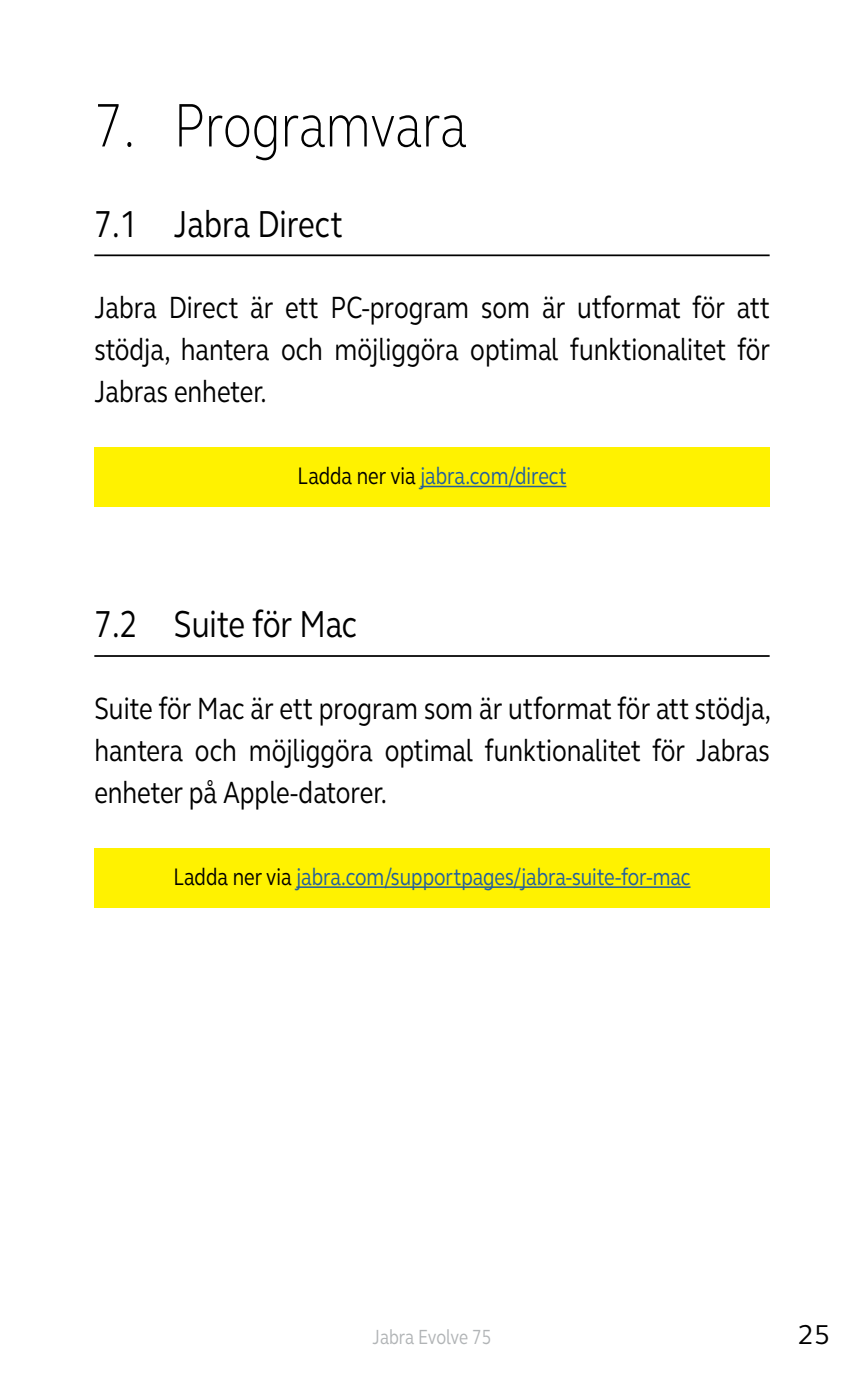
<style>
.page{position:relative;width:864px;height:1389px;background:#fff}
.page>*{position:absolute;margin:0;border:0;box-sizing:border-box;transform-origin:0 0}
.t1{font:300 63px "GN Elliot";letter-spacing:-.005em;color:#000;scale:.8 1}
.t2{font:38.5px "GN Elliot";color:#000;scale:.8 1}
.t3{font:31.5px/42px "GN Elliot";color:#000;text-align:justify;scale:.8 1}
.t4{font:28px "GN Elliot";color:#000}
.t5{font:24.5px "GN Elliot";color:#215e9e;scale:.8 1}
.t6{font:21px "GN Elliot";letter-spacing:-.005em;color:#b1b4b6;scale:.8 1}
.s1{color:#000}
</style>
<div class="page">
<hr style="left:94px;top:254px;width:675px;height:2px;background:#000">
<hr style="left:94px;top:655px;width:675px;height:2px;background:#000">
<div style="left:94px;top:448px;width:675px;height:59px;background:#fff200"></div>
<hr style="left:420px;top:486px;width:146px;height:1px;background:#215e9e">
<div style="left:94px;top:848px;width:675px;height:60px;background:#fff200"></div>
<hr style="left:296px;top:886px;width:394px;height:2px;background:#215e9e">
<h1 class="t1" style="left:94px;top:83px;width:466px">7. Programvara</h1>
<p class="t2" style="left:94px;top:198px;width:312px">7.1 Jabra Direct</p>
<p class="t3" style="left:94px;top:286px;width:845px">Jabra Direct är ett PC-program som är utformat för att stödja, hantera och möjliggöra optimal funktionalitet för Jabras enheter.</p>
<p class="t5" style="left:297px;top:459px;width:338px"><span class="s1">Ladda ner via</span> jabra.com/direct</p>
<p class="t2" style="left:94px;top:598px;width:330px">7.2 Suite för Mac</p>
<p class="t3" style="left:94px;top:687px;width:847px">Suite för Mac är ett program som är utformat för att stödja, hantera och möjliggöra optimal funktionalitet för Jabras enheter på Apple-datorer.</p>
<p class="t5" style="left:173px;top:860px;width:647px"><span class="s1">Ladda ner via</span> jabra.com/supportpages/jabra-suite-for-mac</p>
<p class="t6" style="left:372px;top:1323px;width:150px">Jabra Evolve 75</p>
<p class="t4" style="left:797px;top:1316px;width:34px">25</p>
</div>
